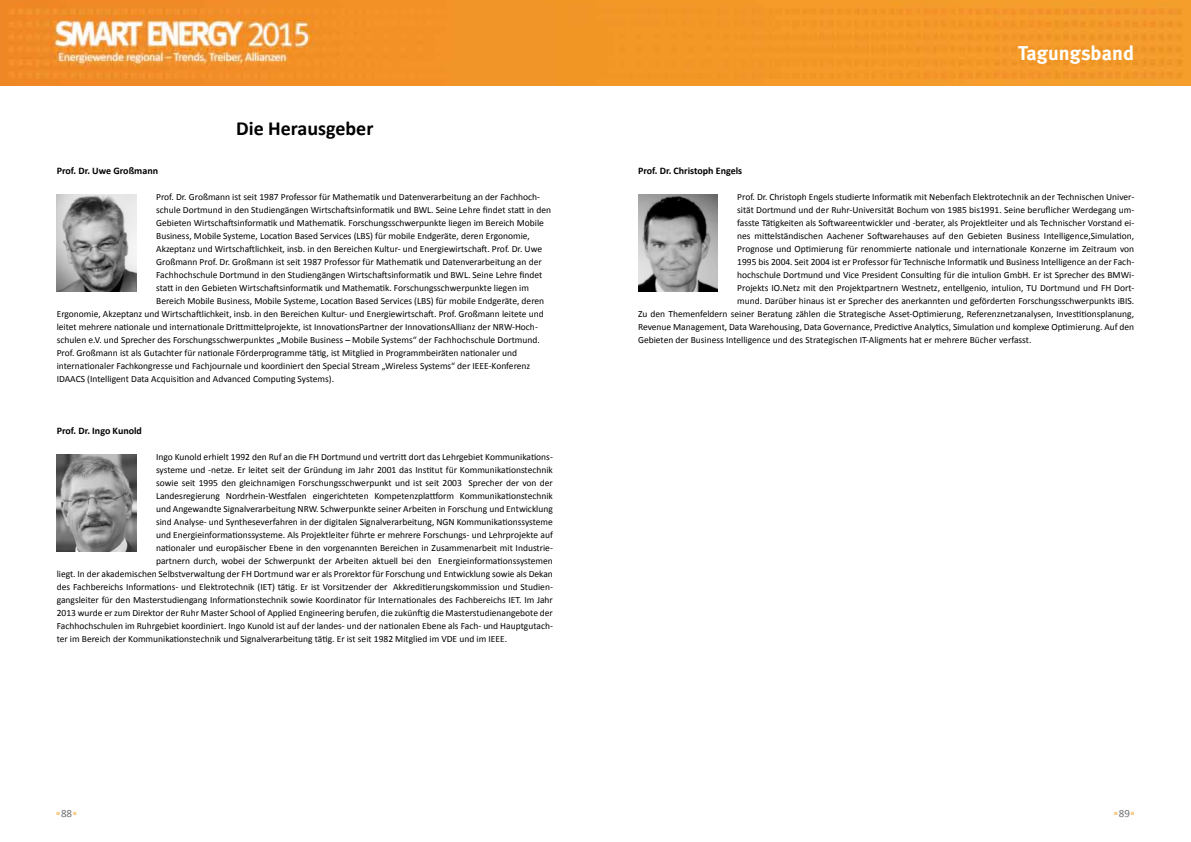
<style>
.page{position:relative;width:1191px;height:842px;background:#fff}
.page>*{position:absolute;margin:0;border:0;box-sizing:border-box;transform-origin:0 0}
.t1{font:35.5px "JD LED3";color:#f49f25}
.t2{font:700 20px "Calibri";color:#000}
.t3{font:20px "Meta Bold LF";letter-spacing:.005em;color:#fff}
.t4{font:11px "Calibri";color:#707172}
.t5{font:700 10px "Calibri";color:#000}
.t6{font:9.5px "Calibri";color:#000}
</style>
<div class="page">
<img style="left:0;top:0;width:1191px;height:85px">
<img style="left:638px;top:194px;width:79px;height:97px">
<img style="left:57px;top:194px;width:79px;height:97px">
<img style="left:57px;top:454px;width:79px;height:97px">
<h2 class="t2" style="left:236px;top:116px;width:139px">Die Herausgeber</h2>
<p class="t5" style="left:57px;top:165px;width:103px">Prof. Dr. Uwe Großmann</p>
<p class="t6" style="left:156px;top:191px;width:385px">Prof. Dr. Großmann ist seit 1987 Professor für Mathematik und Datenverarbeitung an der Fachhoch-</p>
<p class="t6" style="left:156px;top:204px;width:396px">schule Dortmund in den Studiengängen Wirtschaftsinformatik und BWL. Seine Lehre findet statt in den</p>
<p class="t6" style="left:156px;top:217px;width:389px">Gebieten Wirtschaftsinformatik und Mathematik. Forschungsschwerpunkte liegen im Bereich Mobile</p>
<p class="t6" style="left:156px;top:230px;width:375px">Business, Mobile Systeme, Location Based Services (LBS) für mobile Endgeräte, deren Ergonomie,</p>
<p class="t6" style="left:156px;top:243px;width:387px">Akzeptanz und Wirtschaftlichkeit, insb. in den Bereichen Kultur- und Energiewirtschaft. Prof. Dr. Uwe</p>
<p class="t6" style="left:156px;top:256px;width:387px">Großmann Prof. Dr. Großmann ist seit 1987 Professor für Mathematik und Datenverarbeitung an der</p>
<p class="t6" style="left:156px;top:269px;width:388px">Fachhochschule Dortmund in den Studiengängen Wirtschaftsinformatik und BWL. Seine Lehre findet</p>
<p class="t6" style="left:156px;top:282px;width:374px">statt in den Gebieten Wirtschaftsinformatik und Mathematik. Forschungsschwerpunkte liegen im</p>
<p class="t6" style="left:156px;top:295px;width:389px">Bereich Mobile Business, Mobile Systeme, Location Based Services (LBS) für mobile Endgeräte, deren</p>
<p class="t6" style="left:57px;top:308px;width:488px">Ergonomie, Akzeptanz und Wirtschaftlichkeit, insb. in den Bereichen Kultur- und Energiewirtschaft. Prof. Großmann leitete und</p>
<p class="t6" style="left:57px;top:321px;width:483px">leitet mehrere nationale und internationale Drittmittelprojekte, ist InnovationsPartner der InnovationsAllianz der NRW-Hoch-</p>
<p class="t6" style="left:57px;top:334px;width:484px">schulen e.V. und Sprecher des Forschungsschwerpunktes „Mobile Business – Mobile Systems“ der Fachhochschule Dortmund.</p>
<p class="t6" style="left:57px;top:347px;width:462px">Prof. Großmann ist als Gutachter für nationale Förderprogramme tätig, ist Mitglied in Programmbeiräten nationaler und</p>
<p class="t6" style="left:57px;top:360px;width:475px">internationaler Fachkongresse und Fachjournale und koordiniert den Special Stream „Wireless Systems“ der IEEE-Konferenz</p>
<p class="t6" style="left:57px;top:373px;width:279px">IDAACS (Intelligent Data Acquisition and Advanced Computing Systems).</p>
<p class="t5" style="left:57px;top:425px;width:87px">Prof. Dr. Ingo Kunold</p>
<p class="t6" style="left:156px;top:451px;width:398px">Ingo Kunold erhielt 1992 den Ruf an die FH Dortmund und vertritt dort das Lehrgebiet Kommunikations-</p>
<p class="t6" style="left:156px;top:464px;width:398px">systeme und -netze. Er leitet seit der Gründung im Jahr 2001 das Institut für Kommunikationstechnik</p>
<p class="t6" style="left:156px;top:477px;width:398px">sowie seit 1995 den gleichnamigen Forschungsschwerpunkt und ist seit 2003 Sprecher der von der</p>
<p class="t6" style="left:156px;top:490px;width:398px">Landesregierung Nordrhein-Westfalen eingerichteten Kompetenzplattform Kommunikationstechnik</p>
<p class="t6" style="left:156px;top:503px;width:398px">und Angewandte Signalverarbeitung NRW. Schwerpunkte seiner Arbeiten in Forschung und Entwicklung</p>
<p class="t6" style="left:156px;top:516px;width:398px">sind Analyse- und Syntheseverfahren in der digitalen Signalverarbeitung, NGN Kommunikationssysteme</p>
<p class="t6" style="left:156px;top:529px;width:398px">und Energieinformationssysteme. Als Projektleiter führte er mehrere Forschungs- und Lehrprojekte auf</p>
<p class="t6" style="left:156px;top:542px;width:398px">nationaler und europäischer Ebene in den vorgenannten Bereichen in Zusammenarbeit mit Industrie-</p>
<p class="t6" style="left:156px;top:555px;width:398px">partnern durch, wobei der Schwerpunkt der Arbeiten aktuell bei den Energieinformationssystemen</p>
<p class="t6" style="left:57px;top:568px;width:498px">liegt. In der akademischen Selbstverwaltung der FH Dortmund war er als Prorektor für Forschung und Entwicklung sowie als Dekan</p>
<p class="t6" style="left:57px;top:581px;width:498px">des Fachbereichs Informations- und Elektrotechnik (IET) tätig. Er ist Vorsitzender der Akkreditierungskommission und Studien-</p>
<p class="t6" style="left:57px;top:594px;width:498px">gangsleiter für den Masterstudiengang Informationstechnik sowie Koordinator für Internationales des Fachbereichs IET. Im Jahr</p>
<p class="t6" style="left:57px;top:607px;width:498px">2013 wurde er zum Direktor der Ruhr Master School of Applied Engineering berufen, die zukünftig die Masterstudienangebote der</p>
<p class="t6" style="left:57px;top:620px;width:498px">Fachhochschulen im Ruhrgebiet koordiniert. Ingo Kunold ist auf der landes- und der nationalen Ebene als Fach- und Hauptgutach-</p>
<p class="t6" style="left:57px;top:633px;width:452px">ter im Bereich der Kommunikationstechnik und Signalverarbeitung tätig. Er ist seit 1982 Mitglied im VDE und im IEEE.</p>
<h2 class="t3" style="left:1018px;top:41px;width:118px">Tagungsband</h2>
<p class="t5" style="left:638px;top:165px;width:106px">Prof. Dr. Christoph Engels</p>
<p class="t6" style="left:737px;top:191px;width:398px">Prof. Dr. Christoph Engels studierte Informatik mit Nebenfach Elektrotechnik an der Technischen Univer-</p>
<p class="t6" style="left:737px;top:204px;width:398px">sität Dortmund und der Ruhr-Universität Bochum von 1985 bis1991. Seine beruflicher Werdegang um-</p>
<p class="t6" style="left:737px;top:217px;width:398px">fasste Tätigkeiten als Softwareentwickler und -berater, als Projektleiter und als Technischer Vorstand ei-</p>
<p class="t6" style="left:737px;top:230px;width:398px">nes mittelständischen Aachener Softwarehauses auf den Gebieten Business Intelligence,Simulation,</p>
<p class="t6" style="left:737px;top:243px;width:398px">Prognose und Optimierung für renommierte nationale und internationale Konzerne im Zeitraum von</p>
<p class="t6" style="left:737px;top:256px;width:398px">1995 bis 2004. Seit 2004 ist er Professor für Technische Informatik und Business Intelligence an der Fach-</p>
<p class="t6" style="left:737px;top:269px;width:398px">hochschule Dortmund und Vice President Consulting für die intulion GmbH. Er ist Sprecher des BMWi-</p>
<p class="t6" style="left:737px;top:282px;width:398px">Projekts IO.Netz mit den Projektpartnern Westnetz, entellgenio, intulion, TU Dortmund und FH Dort-</p>
<p class="t6" style="left:737px;top:295px;width:398px">mund. Darüber hinaus ist er Sprecher des anerkannten und geförderten Forschungsschwerpunkts iBIS.</p>
<p class="t6" style="left:638px;top:308px;width:498px">Zu den Themenfeldern seiner Beratung zählen die Strategische Asset-Optimierung, Referenznetzanalysen, Investitionsplanung,</p>
<p class="t6" style="left:638px;top:321px;width:498px">Revenue Management, Data Warehousing, Data Governance, Predictive Analytics, Simulation und komplexe Optimierung. Auf den</p>
<p class="t6" style="left:638px;top:334px;width:395px">Gebieten der Business Intelligence und des Strategischen IT-Aligments hat er mehrere Bücher verfasst.</p>
<p class="t4" style="left:61px;top:807px;width:13px">88</p>
<h1 class="t1" style="left:1113px;top:788px;width:24px">. .</h1>
<p class="t4" style="left:1118px;top:807px;width:13px">89</p>
<h1 class="t1" style="left:55px;top:788px;width:24px">. .</h1>
</div>
